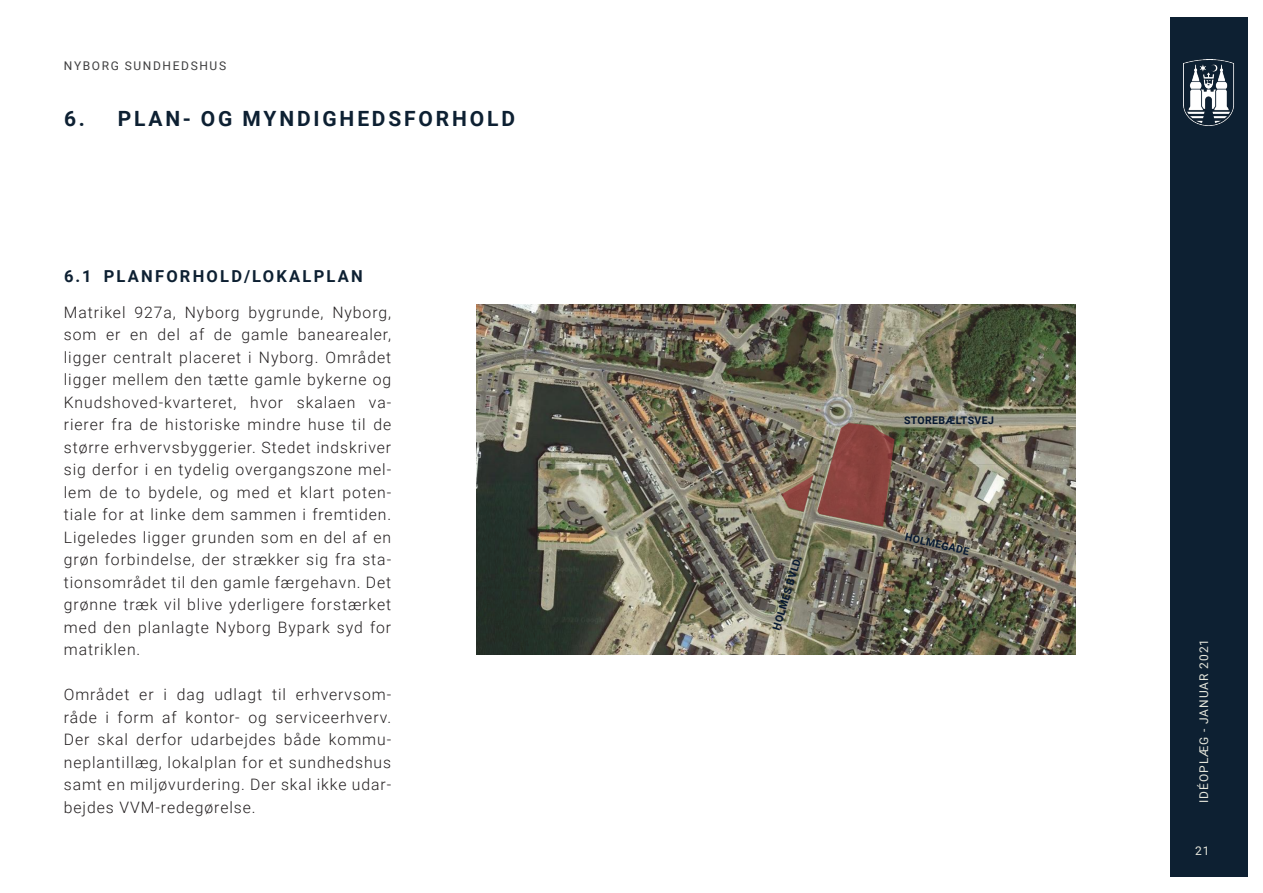
<style>
.page{position:relative;width:1263px;height:893px;background:#fff}
.page>*{position:absolute;margin:0;border:0;box-sizing:border-box;transform-origin:0 0}
.t1{font:700 21px "Roboto";letter-spacing:.135em;color:#0d2032}
.t2{font:700 16.5px "Roboto";letter-spacing:.135em;color:#0d2032}
.NK_Brødtekst{font:300 15.75px/22.5px "Roboto";letter-spacing:.06em;color:#231f20;text-align:justify}
.t3{font:12px "Roboto";letter-spacing:.085em;color:#e6e7dc}
.t4{font:12px "Roboto";letter-spacing:.135em;color:#3e3e3f}
.NK_figurtekst_7{font:700 10.5px "Roboto";letter-spacing:.035em;color:#061831}
</style>
<div class="page">
<div style="left:1170px;top:17px;width:78px;height:860px;background:#0d2032"></div>
<img style="left:1184px;top:60px;width:50px;height:66px">
<img style="left:476px;top:304px;width:600px;height:351px">
<svg style="left:781px;top:423px;width:113px;height:103px;background:#855c51"></svg>
<p class="t4" style="left:64px;top:57px;width:164px">NYBORG SUNDHEDSHUS</p>
<p class="t1" style="left:64px;top:104px;width:452px">6. PLAN- OG MYNDIGHEDSFORHOLD</p>
<p class="t2" style="left:64px;top:265px;width:300px">6.1 PLANFORHOLD/LOKALPLAN</p>
<p class="NK_Brødtekst" style="left:64px;top:300px;width:329px">Matrikel 927a, Nyborg bygrunde, Nyborg, som er en del af de gamle banearealer, ligger centralt placeret i Nyborg. Området ligger mellem den tætte gamle bykerne og Knudshoved-kvarteret, hvor skalaen va&shy;rierer fra de historiske mindre huse til de større erhvervsbyggerier. Stedet indskriver sig derfor i en tydelig overgangszone mel&shy;lem de to bydele, og med et klart poten&shy;tiale for at linke dem sammen i fremtiden.<br>Ligeledes ligger grunden som en del af en grøn forbindelse, der strækker sig fra sta&shy;tionsområdet til den gamle færgehavn. Det grønne træk vil blive yderligere forstærket med den planlagte Nyborg Bypark syd for matriklen.</p>
<p class="NK_Brødtekst" style="left:64px;top:683px;width:329px">Området er i dag udlagt til erhvervsom&shy;råde i form af kontor- og serviceerhverv.<br>Der skal derfor udarbejdes både kommu&shy;neplantillæg, lokalplan for et sundhedshus samt en miljøvurdering. Der skal ikke udar&shy;bejdes VVM-redegørelse.</p>
<p class="NK_figurtekst_7" style="left:769px;top:627px;width:78px;rotate:-73deg">HOLMES BVLD.</p>
<p class="NK_figurtekst_7" style="left:904px;top:413px;width:91px">STOREBÆLTSVEJ</p>
<p class="NK_figurtekst_7" style="left:907px;top:529px;width:67px;rotate:13deg">HOLMEGADE</p>
<p class="t3" style="left:1195px;top:803px;width:166px;rotate:-90deg">IDÉOPLÆG - JANUAR 2021</p>
<p class="t3" style="left:1195px;top:843px;width:16px">21</p>
</div>
